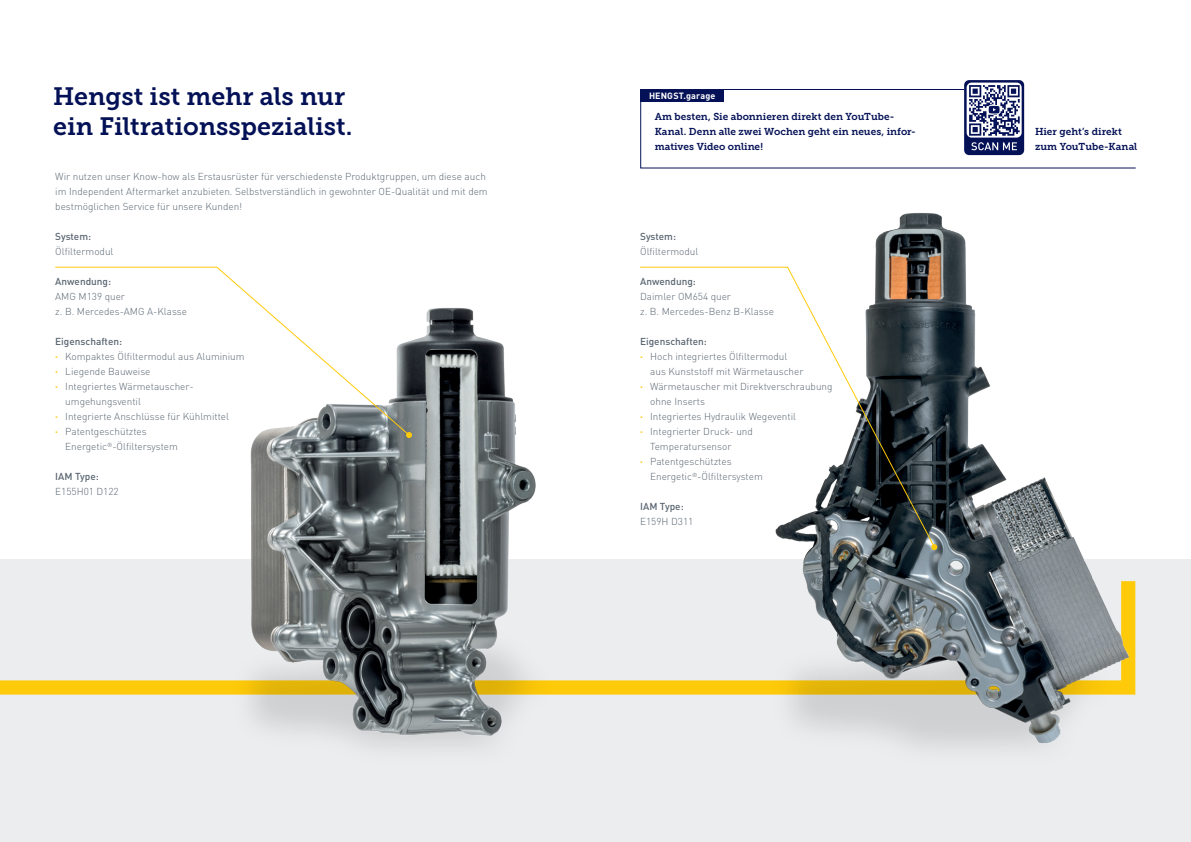
<style>
.page{position:relative;width:1191px;height:842px;background:#fff}
.page>*{position:absolute;margin:0;border:0;box-sizing:border-box;transform-origin:0 0}
.t1{font:25px "Museo Slab 700";color:#041156}
.t2{font:300 10px "DIN Pro";color:#596571}
.BU_DE{font:10px/15px "Museo Slab 700";color:#041156}
.t3{font:500 10px "DIN Pro";color:#596571}
.SL_DE{font:10px/15px "Museo Slab 700";letter-spacing:.005em;color:#041156}
.Copy_DE{font:700 9px "DIN Pro";letter-spacing:.01em;color:#fff}
.s1{font-weight:700;color:#feca0a}
</style>
<div class="page">
<div style="left:0;top:559px;width:1191px;height:283px;background:#ebedee"></div>
<svg style="left:0;top:680px;width:759px;height:15px"></svg>
<img style="left:198px;top:308px;width:415px;height:440px">
<img style="left:759px;top:213px;width:377px;height:535px">
<svg style="left:55px;top:266px;width:355px;height:170px"></svg>
<svg style="left:406px;top:432px;width:6px;height:6px"></svg>
<svg style="left:640px;top:266px;width:295px;height:282px"></svg>
<svg style="left:931px;top:544px;width:6px;height:6px"></svg>
<svg style="left:640px;top:80px;width:496px;height:88px"></svg>
<div style="left:640px;top:89px;width:84px;height:13px;background:#041156"></div>
<p class="t1" style="left:53px;top:82px;width:294px">Hengst ist mehr als nur</p>
<p class="t1" style="left:53px;top:112px;width:301px">ein Filtrationsspezialist.</p>
<p class="t2" style="left:55px;top:169px;width:432px">Wir nutzen unser Know-how als Erstausrüster für verschiedenste Produktgruppen, um diese auch</p>
<p class="t2" style="left:55px;top:184px;width:434px">im Independent Aftermarket anzubieten. Selbstverständlich in gewohnter OE-Qualität und mit dem</p>
<p class="t2" style="left:55px;top:199px;width:188px">bestmöglichen Service für unsere Kunden!</p>
<p class="t3" style="left:55px;top:228px;width:37px">System:</p>
<p class="t2" style="left:55px;top:244px;width:60px">Ölfiltermodul</p>
<p class="t3" style="left:55px;top:273px;width:57px">Anwendung:</p>
<p class="t2" style="left:55px;top:289px;width:71px">AMG M139 quer</p>
<p class="t2" style="left:55px;top:304px;width:133px">z. B. Mercedes-AMG A-Klasse</p>
<p class="t3" style="left:55px;top:333px;width:68px">Eigenschaften:</p>
<p class="t2" style="left:55px;top:349px;width:191px"><span class="s1">·</span> Kompaktes Ölfiltermodul aus Aluminium</p>
<p class="t2" style="left:55px;top:364px;width:97px"><span class="s1">·</span> Liegende Bauweise</p>
<p class="t2" style="left:55px;top:379px;width:140px"><span class="s1">·</span> Integriertes Wärmetauscher-</p>
<p class="t2" style="left:65px;top:394px;width:77px">umgehungsventil</p>
<p class="t2" style="left:55px;top:409px;width:175px"><span class="s1">·</span> Integrierte Anschlüsse für Kühlmittel</p>
<p class="t2" style="left:55px;top:424px;width:93px"><span class="s1">·</span> Patentgeschütztes</p>
<p class="t2" style="left:65px;top:439px;width:114px">Energetic<sup>®</sup>-Ölfiltersystem</p>
<p class="t3" style="left:55px;top:468px;width:45px">IAM Type:</p>
<p class="t2" style="left:55px;top:484px;width:65px">E155H01 D122</p>
<p class="Copy_DE" style="left:649px;top:88px;width:68px">HENGST.garage</p>
<p class="BU_DE" style="left:654px;top:109px;width:263px">Am besten, Sie abonnieren direkt den YouTube-<br>Kanal. Denn alle zwei Wochen geht ein neues, infor&shy;matives Video online!</p>
<p class="t3" style="left:640px;top:228px;width:37px">System:</p>
<p class="t2" style="left:640px;top:244px;width:60px">Ölfiltermodul</p>
<p class="t3" style="left:640px;top:273px;width:57px">Anwendung:</p>
<p class="t2" style="left:640px;top:289px;width:92px">Daimler OM654 quer</p>
<p class="t2" style="left:640px;top:304px;width:135px">z. B. Mercedes-Benz B-Klasse</p>
<p class="t3" style="left:640px;top:333px;width:68px">Eigenschaften:</p>
<p class="t2" style="left:640px;top:349px;width:149px"><span class="s1">·</span> Hoch integriertes Ölfiltermodul</p>
<p class="t2" style="left:650px;top:364px;width:155px">aus Kunststoff mit Wärmetauscher</p>
<p class="t2" style="left:640px;top:379px;width:194px"><span class="s1">·</span> Wärmetauscher mit Direktverschraubung</p>
<p class="t2" style="left:650px;top:394px;width:56px">ohne Inserts</p>
<p class="t2" style="left:640px;top:409px;width:157px"><span class="s1">·</span> Integriertes Hydraulik Wegeventil</p>
<p class="t2" style="left:640px;top:424px;width:114px"><span class="s1">·</span> Integrierter Druck- und</p>
<p class="t2" style="left:650px;top:439px;width:83px">Temperatursensor</p>
<p class="t2" style="left:640px;top:454px;width:93px"><span class="s1">·</span> Patentgeschütztes</p>
<p class="t2" style="left:650px;top:469px;width:114px">Energetic<sup>®</sup>-Ölfiltersystem</p>
<p class="t3" style="left:640px;top:498px;width:45px">IAM Type:</p>
<p class="t2" style="left:640px;top:514px;width:55px">E159H D311</p>
<p class="SL_DE" style="left:1035px;top:124px;width:104px">Hier geht’s direkt zum YouTube-Kanal</p>
</div>
